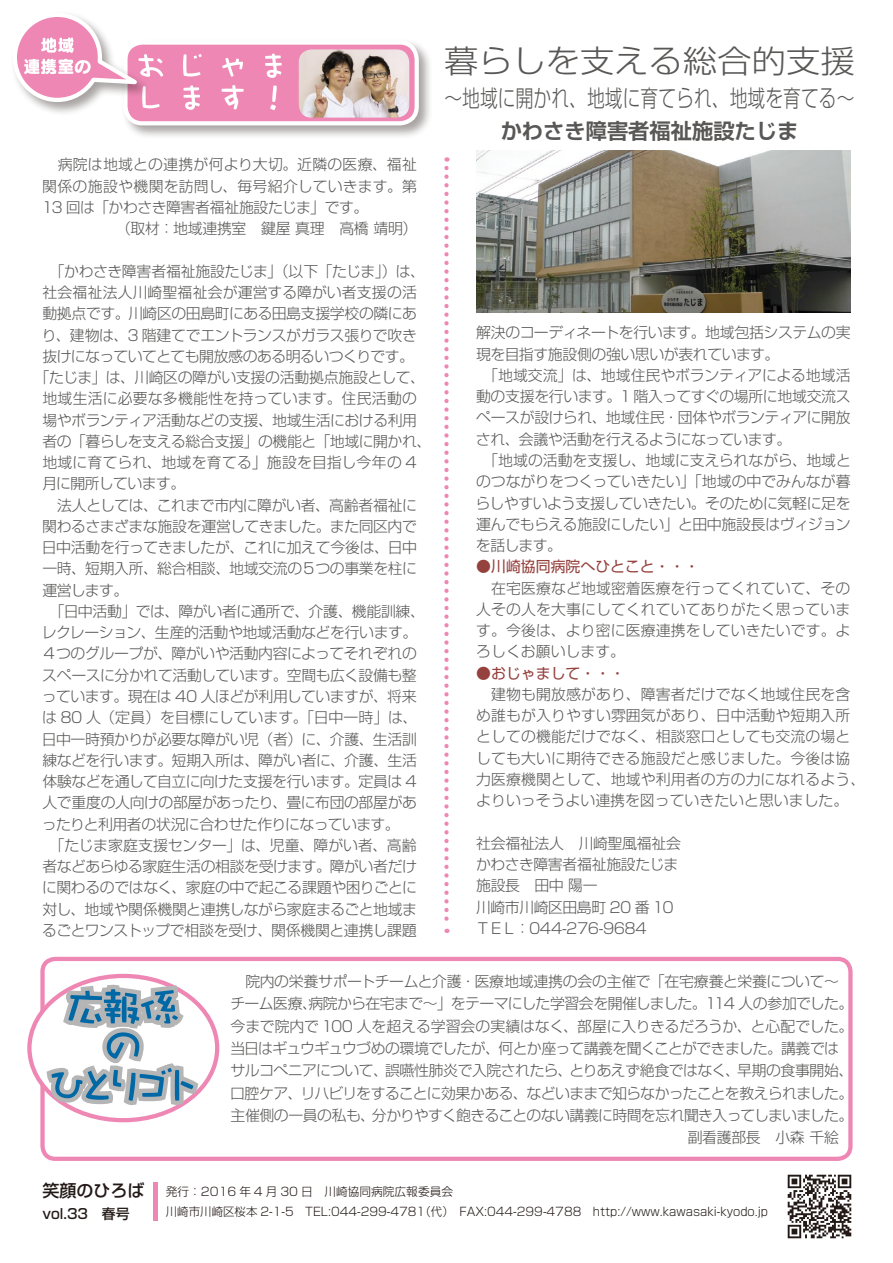
<style>
.page{position:relative;width:893px;height:1263px;background:#fff}
.page>*{position:absolute;margin:0;border:0;box-sizing:border-box;transform-origin:0 0}
.t1{font:300 31.65px "Shin Go Pro";color:#595857;scale:1.08 1}
.t2{font:300 23.4px "Shin Go Pro";letter-spacing:.005em;color:#595857;scale:.76 1}
.t3{font:700 21.3px "Shin Go Pro De";color:#595857}
.t4{font:500 16.95px "Shin Go Pro";color:#231916}
.t5{font:300 14.85px/21.3px "Shin Go Pro";letter-spacing:-.025em;color:#595857;text-align:justify}
.t6{font:300 14.85px/21.3px "Shin Go Pro";letter-spacing:.005em;color:#595857}
.t7{font:14.85px "Shin Go Pro";color:#95413d}
.t8{font:500 13.8px "Shin Go Pro";color:#231916}
.t9{font:300 11.7px "Shin Go Pro";color:#231916}
</style>
<div class="page">
<div style="left:40px;top:957px;width:813px;height:204px;border:4px solid #ee87b4;border-radius:13px"></div>
<hr style="left:153px;top:1182px;width:4px;height:38px;background:#ee87b4">
<svg style="left:444px;top:168px;width:5px;height:765px"></svg>
<div style="left:121px;top:38px;width:312px;height:102px;background:#231916;opacity:.4"></div>
<div style="left:125px;top:43px;width:292px;height:80px;background:#ee87b4;border-radius:17px"></div>
<div style="left:123px;top:40px;width:296px;height:85px;border:4px solid #fff;border-radius:17px"></div>
<img style="left:299px;top:49px;width:110px;height:69px">
<div style="left:11px;top:11px;width:139px;height:105px;background:#231916;opacity:.4"></div>
<svg style="left:11px;top:11px;width:271px;height:99px"></svg>
<svg style="left:29px;top:976px;width:188px;height:144px"></svg>
<div style="left:27px;top:974px;width:192px;height:148px;border:4px solid #ee87b4;border-radius:50%"></div>
<svg style="left:42px;top:980px;width:164px;height:130px"></svg>
<img style="left:787px;top:1174px;width:65px;height:65px">
<img style="left:476px;top:151px;width:374px;height:162px">
<p class="t5" style="left:42px;top:152px;width:377px">　病院は地域との連携が何より大切。近隣の医療、福祉関係の施設や機関を訪問し、毎号紹介していきます。第13 回は「かわさき障害者福祉施設たじま」です。</p>
<p class="t5" style="left:116px;top:216px;width:303px">（取材：地域連携室　鍵屋 真理　高橋 靖明）</p>
<p class="t5" style="left:42px;top:259px;width:385px;text-align:left">　「かわさき障害者福祉施設たじま」（以下「たじま」）は、社会福祉法人川崎聖福祉会が運営する障がい者支援の活動拠点です。川崎区の田島町にある田島支援学校の隣にあり、建物は、3 階建てでエントランスがガラス張りで吹き抜けになっていてとても開放感のある明るいつくりです。</p>
<p class="t5" style="left:42px;top:365px;width:390px;text-align:left;text-indent:-8px">「たじま」は、川崎区の障がい支援の活動拠点施設として、地域生活に必要な多機能性を持っています。住民活動の場やボランティア活動などの支援、地域生活における利用者の「暮らしを支える総合支援」の機能と「地域に開かれ、地域に育てられ、地域を育てる」施設を目指し今年の 4月に開所しています。</p>
<p class="t5" style="left:42px;top:492px;width:377px">　法人としては、これまで市内に障がい者、高齢者福祉に関わるさまざまな施設を運営してきました。また同区内で日中活動を行ってきましたが、これに加えて今後は、日中一時、短期入所、総合相談、地域交流の５つの事業を柱に運営します。</p>
<p class="t5" style="left:42px;top:599px;width:385px;text-align:left">　「日中活動」では、障がい者に通所で、介護、機能訓練、レクレーション、生産的活動や地域活動などを行います。<br>４つのグループが、障がいや活動内容によってそれぞれのスペースに分かれて活動しています。空間も広く設備も整っています。現在は 40 人ほどが利用していますが、将来は 80 人（定員）を目標にしています。「日中一時」は、日中一時預かりが必要な障がい児（者）に、介護、生活訓練などを行います。短期入所は、障がい者に、介護、生活体験などを通して自立に向けた支援を行います。定員は 4人で重度の人向けの部屋があったり、畳に布団の部屋があったりと利用者の状況に合わせた作りになっています。</p>
<p class="t5" style="left:42px;top:833px;width:376px">　「たじま家庭支援センター」は、児童、障がい者、高齢者などあらゆる家庭生活の相談を受けます。障がい者だけに関わるのではなく、家庭の中で起こる課題や困りごとに対し、地域や関係機関と連携しながら家庭まるごと地域まるごとワンストップで相談を受け、関係機関と連携し課題</p>
<p class="t1" style="left:444px;top:35px;width:382px">暮らしを支える総合的支援</p>
<p class="t2" style="left:444px;top:79px;width:541px">〜地域に開かれ、地域に育てられ、地域を育てる〜</p>
<p class="t3" style="left:501px;top:113px;width:299px">かわさき障害者福祉施設たじま</p>
<p class="t5" style="left:476px;top:320px;width:376px">解決のコーディネートを行います。地域包括システムの実現を目指す施設側の強い思いが表れています。</p>
<p class="t5" style="left:476px;top:363px;width:376px">　「地域交流」は、地域住民やボランティアによる地域活動の支援を行います。1 階入ってすぐの場所に地域交流スペースが設けられ、地域住民・団体やボランティアに開放され、会議や活動を行えるようになっています。</p>
<p class="t5" style="left:476px;top:448px;width:377px">　「地域の活動を支援し、地域に支えられながら、地域とのつながりをつくっていきたい」「地域の中でみんなが暮らしやすいよう支援していきたい。そのために気軽に足を運んでもらえる施設にしたい」と田中施設長はヴィジョンを話します。</p>
<p class="t7" style="left:476px;top:554px;width:225px">●川崎協同病院へひとこと・・・</p>
<p class="t5" style="left:476px;top:575px;width:376px">　在宅医療など地域密着医療を行ってくれていて、その人その人を大事にしてくれていてありがたく思っています。今後は、より密に医療連携をしていきたいです。よろしくお願いします。</p>
<p class="t7" style="left:476px;top:661px;width:150px">●おじゃまして・・・</p>
<p class="t6" style="left:476px;top:682px;width:390px">　建物も開放感があり、障害者だけでなく地域住民を含め誰もが入りやすい雰囲気があり、日中活動や短期入所としての機能だけでなく、相談窓口としても交流の場としても大いに期待できる施設だと感じました。今後は協力医療機関として、地域や利用者の方の力になれるよう、よりいっそうよい連携を図っていきたいと思いました。</p>
<p class="t5" style="left:476px;top:831px;width:206px">社会福祉法人　川崎聖風福祉会</p>
<p class="t5" style="left:476px;top:852px;width:204px">かわさき障害者福祉施設たじま</p>
<p class="t5" style="left:476px;top:873px;width:138px">施設長　田中 陽一　</p>
<p class="t5" style="left:476px;top:894px;width:199px">川崎市川崎区田島町 20 番 10</p>
<p class="t5" style="left:476px;top:916px;width:173px">ＴＥＬ：044-276-9684</p>
<p class="t4" style="left:43px;top:1177px;width:104px">笑顔のひろば</p>
<p class="t8" style="left:43px;top:1202px;width:89px">vol.33　春号</p>
<p class="t5" style="left:230px;top:968px;width:625px;line-height:22.4px;text-align:left">　院内の栄養サポートチームと介護・医療地域連携の会の主催で「在宅療養と栄養について〜チーム医療、病院から在宅まで〜」をテーマにした学習会を開催しました。114 人の参加でした。今まで院内で 100 人を超える学習会の実績はなく、部屋に入りきるだろうか、と心配でした。当日はギュウギュウづめの環境でしたが、何とか座って講義を聞くことができました。講義ではサルコぺニアについて、誤嚥性肺炎で入院されたら、とりあえず絶食ではなく、早期の食事開始、口腔ケア、リハビリをすることに効果かある、などいままで知らなかったことを教えられました。主催側の一員の私も、分かりやすく飽きることのない講義に時間を忘れ聞き入ってしまいました。</p>
<p class="t5" style="left:688px;top:1125px;width:152px">副看護部長　小森 千絵</p>
<p class="t9" style="left:166px;top:1181px;width:289px">発行：2016 年 4 月 30 日　川崎協同病院広報委員会</p>
<p class="t9" style="left:166px;top:1202px;width:604px">川崎市川崎区桜本 2-1-5　TEL:044-299-4781（代）　FAX:044-299-4788　http://www.kawasaki-kyodo.jp</p>
</div>
